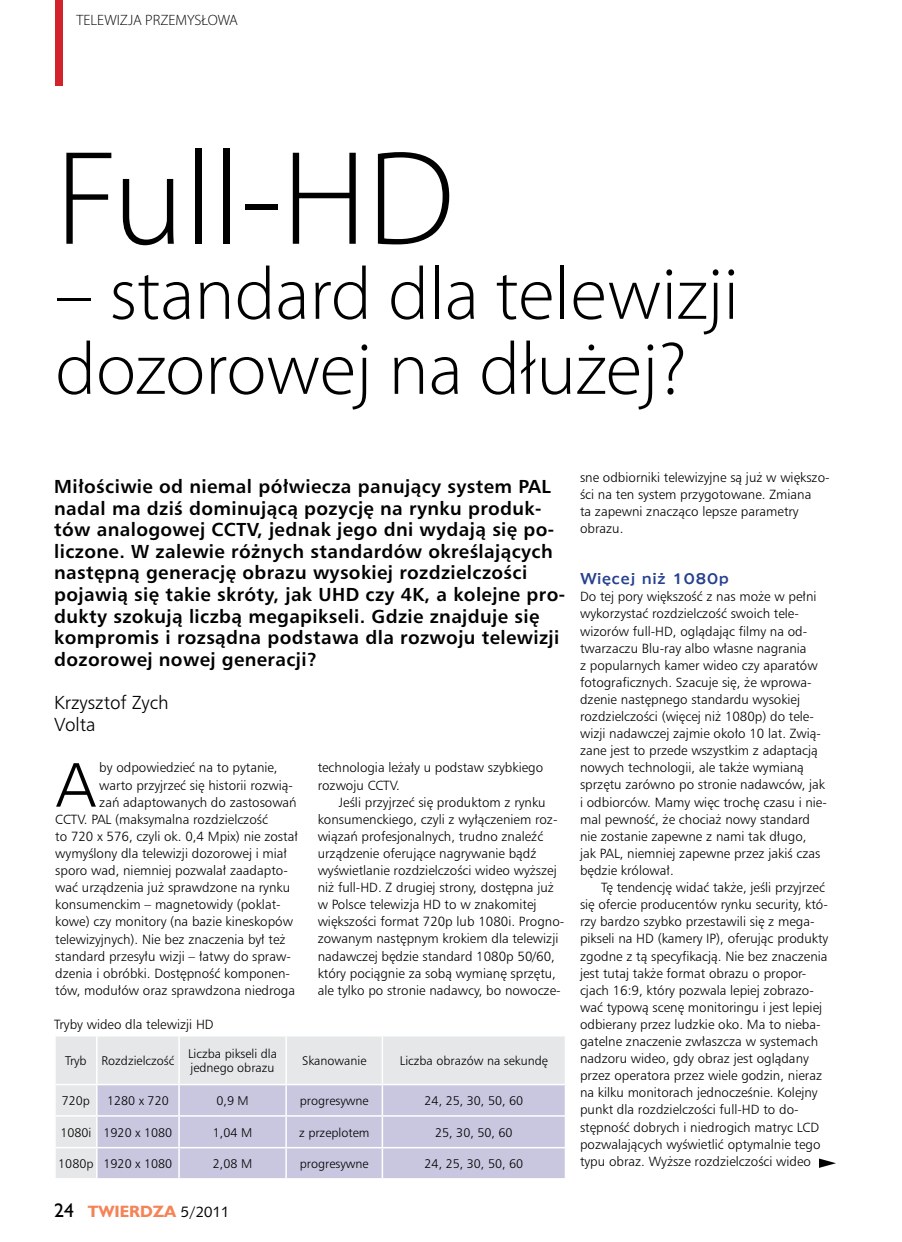
<style>
.page{position:relative;width:902px;height:1242px;background:#fff}
.page>*{position:absolute;margin:0;border:0;box-sizing:border-box;transform-origin:0 0}
.t1{font:300 135px "Myriad Pro";color:#000}
.t2{font:300 75px/75px "Myriad Pro";color:#000}
.t3{font:59.85px "Humnst 777 Lt PL";color:#000}
.t4{font:700 18px/21.6px "Humnst 777 PL";letter-spacing:.02em;color:#000}
.t5{font:18px/21.6px "Humnst 777 Lt PL";color:#000}
.t6{font:300 15px "Myriad Pro";color:#000}
.t7{font:700 15px "Humanst 521 PL";color:#f58357}
.t8{font:12.75px/17.1px "Humnst 777 Lt PL";color:#000}
.t9{font:12.75px "Humanst 970 PL";color:#25408f}
.t10{font:12px/14.4px "Humnst 777 Lt PL";color:#000}
.s1{font-weight:400;font-size:18px;color:#000}
.s2{font-family:"Humanst 531 PL Roman A";font-weight:400;color:#000}
</style>
<div class="page">
<div style="left:55px;top:0;width:8px;height:85px;background:#d2232a"></div>
<svg style="left:819px;top:1158px;width:17px;height:10px"></svg>
<div style="left:56px;top:1036px;width:508px;height:142px;background:#e6e7e8"></div>
<div style="left:97px;top:1085px;width:467px;height:93px;background:#c8c7df"></div>
<hr style="left:96px;top:1036px;width:1px;height:47px;background:#fff">
<hr style="left:178px;top:1036px;width:2px;height:47px;background:#fff">
<hr style="left:285px;top:1036px;width:2px;height:47px;background:#fff">
<hr style="left:381px;top:1036px;width:2px;height:47px;background:#fff">
<hr style="left:54px;top:1083px;width:43px;height:2px;background:#fff">
<hr style="left:97px;top:1083px;width:82px;height:2px;background:#fff">
<hr style="left:96px;top:1085px;width:1px;height:30px;background:#fff">
<hr style="left:179px;top:1083px;width:107px;height:2px;background:#fff">
<hr style="left:178px;top:1085px;width:2px;height:30px;background:#fff">
<hr style="left:286px;top:1083px;width:96px;height:2px;background:#fff">
<hr style="left:285px;top:1085px;width:2px;height:30px;background:#fff">
<hr style="left:382px;top:1083px;width:184px;height:2px;background:#fff">
<hr style="left:381px;top:1085px;width:2px;height:30px;background:#fff">
<hr style="left:54px;top:1115px;width:43px;height:1px;background:#fff">
<hr style="left:97px;top:1115px;width:82px;height:1px;background:#fff">
<hr style="left:96px;top:1116px;width:1px;height:31px;background:#fff">
<hr style="left:179px;top:1115px;width:107px;height:1px;background:#fff">
<hr style="left:178px;top:1116px;width:2px;height:31px;background:#fff">
<hr style="left:286px;top:1115px;width:96px;height:1px;background:#fff">
<hr style="left:285px;top:1116px;width:2px;height:31px;background:#fff">
<hr style="left:382px;top:1115px;width:184px;height:1px;background:#fff">
<hr style="left:381px;top:1116px;width:2px;height:31px;background:#fff">
<hr style="left:54px;top:1147px;width:43px;height:1px;background:#fff">
<hr style="left:97px;top:1147px;width:82px;height:1px;background:#fff">
<hr style="left:96px;top:1148px;width:1px;height:30px;background:#fff">
<hr style="left:179px;top:1147px;width:107px;height:1px;background:#fff">
<hr style="left:178px;top:1148px;width:2px;height:30px;background:#fff">
<hr style="left:286px;top:1147px;width:96px;height:1px;background:#fff">
<hr style="left:285px;top:1148px;width:2px;height:30px;background:#fff">
<hr style="left:382px;top:1147px;width:184px;height:1px;background:#fff">
<hr style="left:381px;top:1148px;width:2px;height:30px;background:#fff">
<p class="t6" style="left:77px;top:11px;width:163px">TELEWIZJA PRZEMYSŁOWA</p>
<h1 class="t1" style="left:55px;top:117px;width:400px">Full-HD</h1>
<h2 class="t2" style="left:55px;top:256px;width:685px">– standard dla telewizji dozorowej na dłużej?</h2>
<p class="t4" style="left:54px;top:475px;width:512px">Miłościwie od niemal półwiecza panujący system PAL nadal ma dziś dominującą pozycję na rynku produk&shy;tów analogowej CCTV, jednak jego dni wydają się po&shy;liczone. W zalewie różnych standardów określających następną generację obrazu wysokiej rozdzielczości pojawią się takie skróty, jak UHD czy 4K, a kolejne pro&shy;dukty szokują liczbą megapikseli. Gdzie znajduje się kompromis i rozsądna podstawa dla rozwoju telewizji dozorowej nowej generacji?</p>
<h3 class="t5" style="left:54px;top:691px;width:116px">Krzysztof Zych<br>Volta</h3>
<h3 class="t3" style="left:55px;top:746px;width:42px">A</h3>
<p class="t8" style="left:99px;top:759px;width:180px">by odpowiedzieć na to pytanie,</p>
<p class="t8" style="left:317px;top:759px;width:227px">technologia leżały u podstaw szybkiego rozwoju CCTV.</p>
<p class="t8" style="left:317px;top:793px;width:248px;text-indent:21px">Jeśli przyjrzeć się produktom z rynku konsumenckiego, czyli z wyłączeniem roz&shy;wiązań profesjonalnych, trudno znaleźć urządzenie oferujące nagrywanie bądź wyświetlanie rozdzielczości wideo wyższej niż full-HD. Z drugiej strony, dostępna już w Polsce telewizja HD to w znakomitej większości format 720p lub 1080i. Progno&shy;zowanym następnym krokiem dla telewizji nadawczej będzie standard 1080p 50/60, który pociągnie za sobą wymianę sprzętu, ale tylko po stronie nadawcy, bo nowocze-</p>
<p class="t8" style="left:99px;top:776px;width:195px">warto przyjrzeć się historii rozwią-</p>
<p class="t8" style="left:99px;top:793px;width:199px">zań adaptowanych do zastosowań</p>
<p class="t8" style="left:55px;top:810px;width:214px">CCTV. PAL (maksymalna rozdzielczość</p>
<p class="t8" style="left:55px;top:827px;width:244px">to 720 x 576, czyli ok. 0,4 Mpix) nie został</p>
<p class="t8" style="left:55px;top:844px;width:233px">wymyślony dla telewizji dozorowej i miał</p>
<p class="t8" style="left:55px;top:861px;width:234px">sporo wad, niemniej pozwalał zaadapto-</p>
<p class="t8" style="left:55px;top:878px;width:236px">wać urządzenia już sprawdzone na rynku</p>
<p class="t8" style="left:55px;top:896px;width:227px">konsumenckim – magnetowidy (poklat-</p>
<p class="t8" style="left:55px;top:913px;width:239px">kowe) czy monitory (na bazie kineskopów</p>
<p class="t8" style="left:55px;top:930px;width:232px">telewizyjnych). Nie bez znaczenia był też</p>
<p class="t8" style="left:55px;top:947px;width:237px">standard przesyłu wizji – łatwy do spraw-</p>
<p class="t8" style="left:55px;top:964px;width:236px">dzenia i obróbki. Dostępność komponen-</p>
<p class="t8" style="left:55px;top:981px;width:241px">tów, modułów oraz sprawdzona niedroga</p>
<p class="t8" style="left:54px;top:1015px;width:161px">Tryby wideo dla telewizji HD</p>
<p class="t10" style="left:65px;top:1053px;width:111px">Tryb Rozdzielczość</p>
<p class="t10" style="left:188px;top:1046px;width:90px">Liczba pikseli dla jednego obrazu</p>
<p class="t10" style="left:302px;top:1053px;width:66px">Skanowanie</p>
<p class="t10" style="left:400px;top:1053px;width:149px">Liczba obrazów na sekundę</p>
<p class="t10" style="left:62px;top:1093px;width:30px">720p</p>
<p class="t10" style="left:107px;top:1093px;width:63px">1280 x 720</p>
<p class="t10" style="left:216px;top:1093px;width:34px">0,9 M</p>
<p class="t10" style="left:300px;top:1093px;width:70px">progresywne</p>
<p class="t10" style="left:424px;top:1093px;width:100px">24, 25, 30, 50, 60</p>
<p class="t10" style="left:60px;top:1124px;width:113px">1080i 1920 x 1080</p>
<p class="t10" style="left:213px;top:1124px;width:41px">1,04 M</p>
<p class="t10" style="left:299px;top:1124px;width:72px">z przeplotem</p>
<p class="t10" style="left:435px;top:1124px;width:79px">25, 30, 50, 60</p>
<p class="t10" style="left:58px;top:1156px;width:115px">1080p 1920 x 1080</p>
<p class="t10" style="left:213px;top:1156px;width:41px">2,08 M</p>
<p class="t10" style="left:300px;top:1156px;width:70px">progresywne</p>
<p class="t10" style="left:424px;top:1156px;width:100px">24, 25, 30, 50, 60</p>
<p class="t7" style="left:54px;top:1201px;width:176px"><span class="s1">24</span> TWIERDZA <span class="s2">5/2011</span></p>
<p class="t8" style="left:580px;top:468px;width:251px">sne odbiorniki telewizyjne są już w większo&shy;ści na ten system przygotowane. Zmiana<br>ta zapewni znacząco lepsze parametry obrazu.</p>
<p class="t9" style="left:580px;top:569px;width:151px">Więcej niż 1080p</p>
<p class="t8" style="left:580px;top:588px;width:248px">Do tej pory większość z nas może w pełni wykorzystać rozdzielczość swoich tele&shy;wizorów full-HD, oglądając filmy na od&shy;twarzaczu Blu-ray albo własne nagrania<br>z popularnych kamer wideo czy aparatów fotograficznych. Szacuje się, że wprowa&shy;dzenie następnego standardu wysokiej rozdzielczości (więcej niż 1080p) do tele&shy;wizji nadawczej zajmie około 10 lat. Zwią&shy;zane jest to przede wszystkim z adaptacją nowych technologii, ale także wymianą sprzętu zarówno po stronie nadawców, jak i odbiorców. Mamy więc trochę czasu i nie&shy;mal pewność, że chociaż nowy standard nie zostanie zapewne z nami tak długo,<br>jak PAL, niemniej zapewne przez jakiś czas będzie królował.</p>
<p class="t8" style="left:580px;top:878px;width:250px;text-indent:21px">Tę tendencję widać także, jeśli przyjrzeć się ofercie producentów rynku security, któ&shy;rzy bardzo szybko przestawili się z mega&shy;pikseli na HD (kamery IP), oferując produkty zgodne z tą specyfikacją. Nie bez znaczenia jest tutaj także format obrazu o propor&shy;cjach 16:9, który pozwala lepiej zobrazo&shy;wać typową scenę monitoringu i jest lepiej odbierany przez ludzkie oko. Ma to nieba&shy;gatelne znaczenie zwłaszcza w systemach nadzoru wideo, gdy obraz jest oglądany przez operatora przez wiele godzin, nieraz na kilku monitorach jednocześnie. Kolejny punkt dla rozdzielczości full-HD to do&shy;stępność dobrych i niedrogich matryc LCD pozwalających wyświetlić optymalnie tego typu obraz. Wyższe rozdzielczości wideo</p>
</div>
